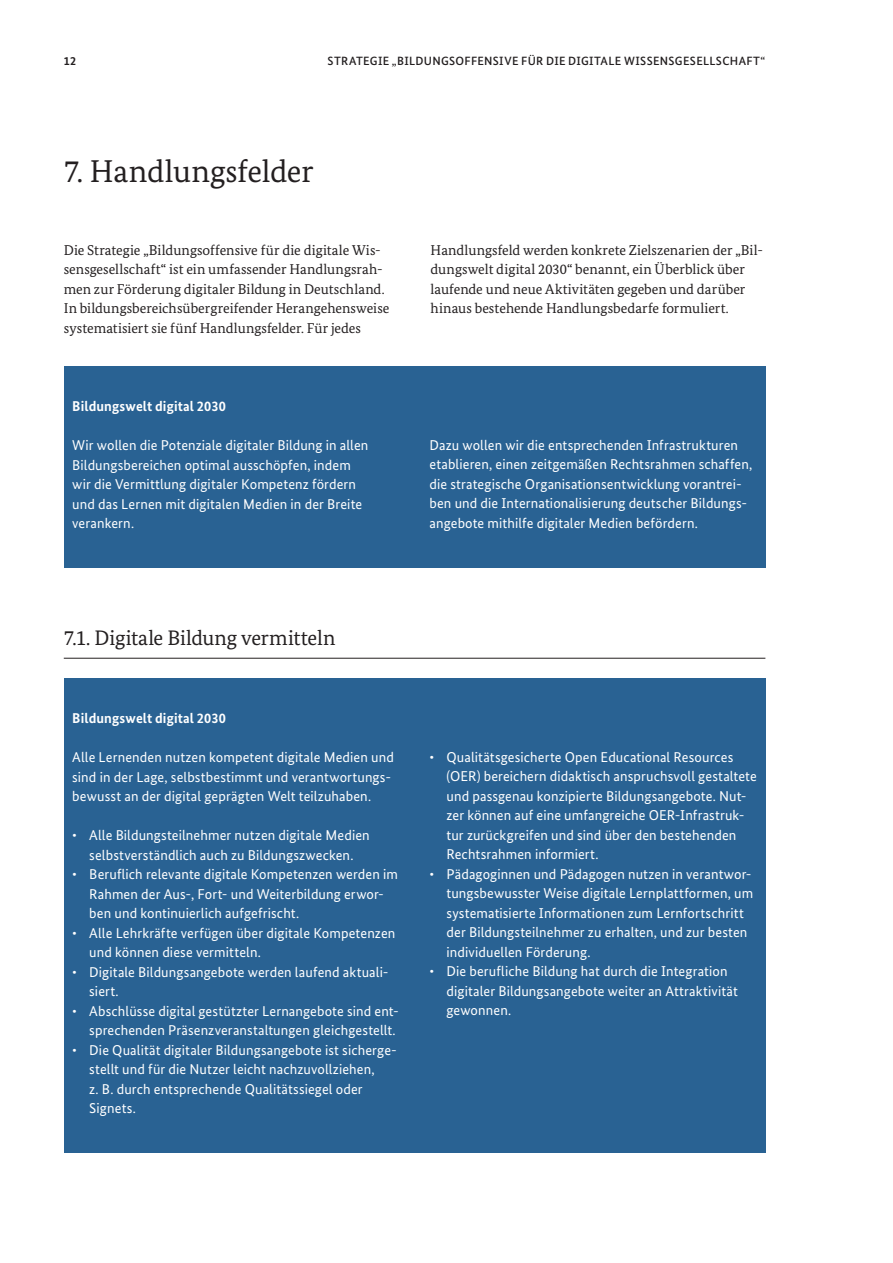
<style>
.page{position:relative;width:893px;height:1263px;background:#fff}
.page>*{position:absolute;margin:0;border:0;box-sizing:border-box;transform-origin:0 0}
.t1{font:31.5px "Bundes Serif";letter-spacing:-.005em;color:#231f20}
.t2{font:21px "Bundes Serif";letter-spacing:-.01em;color:#231f20}
.t3{font:14.25px/19.5px "Bundes Sans";letter-spacing:.01em;color:#fff}
.t4{font:14.25px/19.5px "Bundes Serif";color:#231f20}
.t5{font:700 14.25px "Bundes Sans";letter-spacing:.01em;color:#fff}
.t6{font:500 12px "Bundes Sans";letter-spacing:.03em;color:#231f20}
.t7{font:700 12px "Bundes Sans";color:#231f20}
</style>
<div class="page">
<div style="left:64px;top:366px;width:701px;height:201px;background:#296293"></div>
<div style="left:64px;top:678px;width:701px;height:474px;background:#296293"></div>
<hr style="left:64px;top:658px;width:701px;height:1px;background:#231f20">
<p class="t7" style="left:64px;top:53px;width:14px">12</p>
<p class="t6" style="left:328px;top:53px;width:439px">STRATEGIE „BILDUNGSOFFENSIVE FÜR DIE DIGITALE WISSENSGESELLSCHAFT“</p>
<h1 class="t1" style="left:64px;top:152px;width:251px">7. Handlungsfelder</h1>
<p class="t4" style="left:64px;top:240px;width:327px">Die Strategie „Bildungsoffensive für die digitale Wis&shy;sensgesellschaft“ ist ein umfassender Handlungsrah&shy;men zur Förderung digitaler Bildung in Deutschland.<br>In bildungsbereichsübergreifender Herangehensweise systematisiert sie fünf Handlungsfelder. Für jedes</p>
<p class="t4" style="left:431px;top:240px;width:334px">Handlungsfeld werden konkrete Zielszenarien der „Bil&shy;dungswelt digital 2030“ benannt, ein Überblick über laufende und neue Aktivitäten gegeben und darüber hinaus bestehende Handlungsbedarfe formuliert.</p>
<p class="t5" style="left:72px;top:397px;width:155px">Bildungswelt digital 2030</p>
<p class="t3" style="left:72px;top:435px;width:298px">Wir wollen die Potenziale digitaler Bildung in allen Bildungsbereichen optimal ausschöpfen, indem wir die Vermittlung digitaler Kompetenz fördern und das Lernen mit digitalen Medien in der Breite verankern.</p>
<p class="t3" style="left:429px;top:435px;width:324px">Dazu wollen wir die entsprechenden Infrastrukturen etablieren, einen zeitgemäßen Rechtsrahmen schaffen, die strategische Organisationsentwicklung vorantrei&shy;ben und die Internationalisierung deutscher Bildungs&shy;angebote mithilfe digitaler Medien befördern.</p>
<h2 class="t2" style="left:64px;top:625px;width:273px">7.1. Digitale Bildung vermitteln</h2>
<p class="t5" style="left:72px;top:709px;width:155px">Bildungswelt digital 2030</p>
<p class="t3" style="left:72px;top:747px;width:323px">Alle Lernenden nutzen kompetent digitale Medien und sind in der Lage, selbstbestimmt und verantwortungs&shy;bewusst an der digital geprägten Welt teilzuhaben.</p>
<p class="t3" style="left:72px;top:825px;width:299px;text-align:center">• Alle Bildungsteilnehmer nutzen digitale Medien selbstverständlich auch zu Bildungszwecken.</p>
<p class="t3" style="left:89px;top:864px;width:310px;text-indent:-17px">• Beruflich relevante digitale Kompetenzen werden im<br>Rahmen der Aus-, Fort- und Weiterbildung erwor&shy;ben und kontinuierlich aufgefrischt.</p>
<p class="t3" style="left:89px;top:923px;width:308px;text-indent:-17px">• Alle Lehrkräfte verfügen über digitale Kompetenzen und können diese vermitteln.</p>
<p class="t3" style="left:89px;top:962px;width:301px;text-indent:-17px">• Digitale Bildungsangebote werden laufend aktuali&shy;siert.</p>
<p class="t3" style="left:72px;top:1001px;width:328px;text-align:right">• Abschlüsse digital gestützter Lernangebote sind ent&shy;sprechenden Präsenzveranstaltungen gleichgestellt.</p>
<p class="t3" style="left:89px;top:1040px;width:309px;text-indent:-17px">• Die Qualität digitaler Bildungsangebote ist sicherge&shy;stellt und für die Nutzer leicht nachzuvollziehen,<br>z. B. durch entsprechende Qualitätssiegel oder Signets.</p>
<p class="t3" style="left:446px;top:747px;width:312px;text-indent:-17px">• Qualitätsgesicherte Open Educational Resources (OER) bereichern didaktisch anspruchsvoll gestaltete und passgenau konzipierte Bildungsangebote. Nut&shy;zer können auf eine umfangreiche OER-Infrastruk&shy;tur zurückgreifen und sind über den bestehenden Rechtsrahmen informiert.</p>
<p class="t3" style="left:446px;top:864px;width:308px;text-indent:-17px">• Pädagoginnen und Pädagogen nutzen in verantwor&shy;tungsbewusster Weise digitale Lernplattformen, um systematisierte Informationen zum Lernfortschritt der Bildungsteilnehmer zu erhalten, und zur besten individuellen Förderung.</p>
<p class="t3" style="left:446px;top:962px;width:293px;text-indent:-17px">• Die berufliche Bildung hat durch die Integration digitaler Bildungsangebote weiter an Attraktivität gewonnen.</p>
</div>
